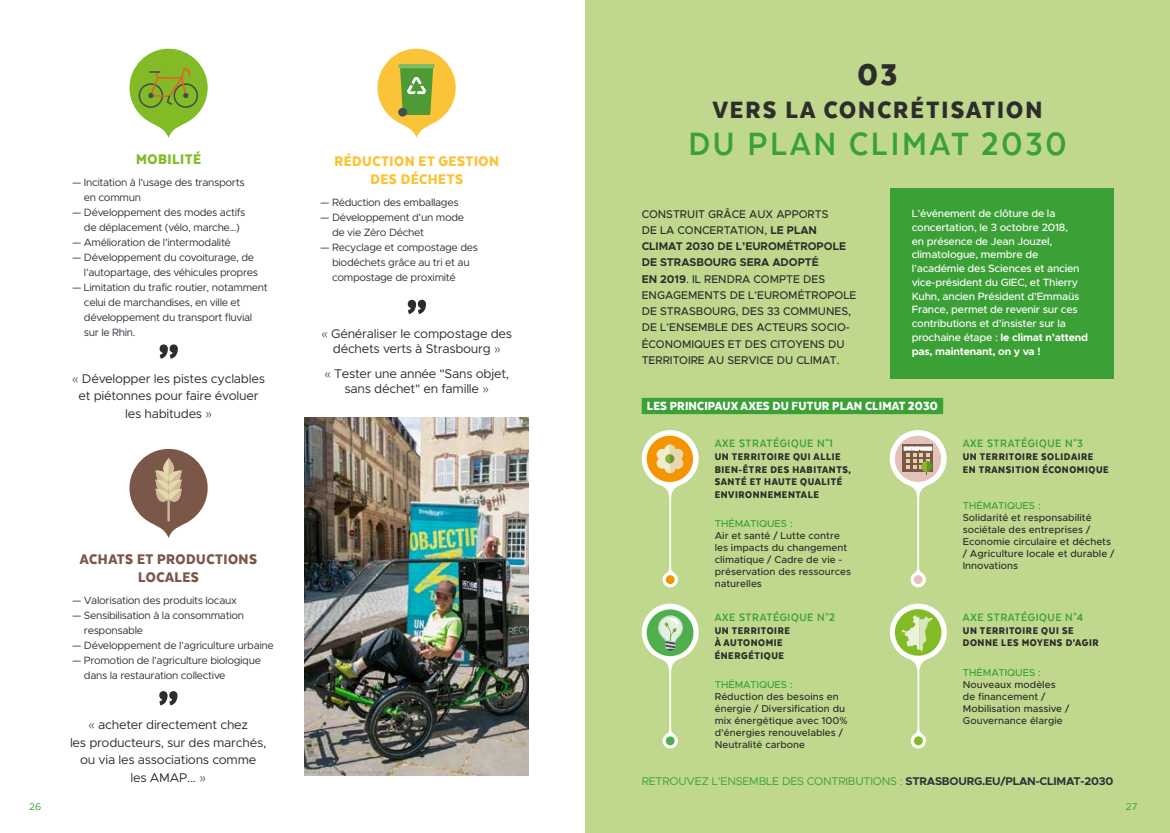
<style>
.page{position:relative;width:1170px;height:833px;background:#fff}
.page>*{position:absolute;margin:0;border:0;box-sizing:border-box;transform-origin:0 0}
.t1{font:900 52.25px "Texta Narrow";color:#2d2d2c}
.t2{font:700 37.5px "Texta Narrow";letter-spacing:.075em;color:#3ba136}
.t3{font:900 35px "Texta Narrow";color:#2d2d2c}
.t4{font:900 27.5px "Texta Narrow";letter-spacing:.075em;color:#2d2d2c}
.t5{font:900 16.25px/17.5px "Texta Narrow";letter-spacing:.03em;color:#fbc337;text-align:center}
.t6{font:900 16.25px/17.5px "Texta Narrow";letter-spacing:.03em;color:#7a5749;text-align:center}
.t7{font:900 16.25px "Texta Narrow";letter-spacing:.03em;color:#83bb26}
.t8{font:900 13.75px "Texta Narrow";letter-spacing:.01em;color:#fff}
.t9{font:12.62px/17.4px "Metropolis";letter-spacing:-.02em;color:#2d2d2c;text-align:center}
.t10{font:700 12.5px "Texta Narrow";letter-spacing:.05em;color:#3ba136}
.t11{font:500 11.25px/16.2px "Metropolis";color:#2d2d2c}
.t12{font:900 11.25px/12.5px "Texta Narrow";letter-spacing:.05em;color:#2d2d2c}
.t13{font:11.25px "Metropolis";letter-spacing:-.02em;color:#3ba136}
.t14{font:10.62px/15px "Metropolis";letter-spacing:-.03em;color:#2c323b}
.t15{font:500 10.62px/13.8px "Metropolis";letter-spacing:-.02em;color:#fff}
.t16{font:500 10px/12px "Metropolis";color:#2d2d2c}
.t17{font:500 10px "Metropolis";color:#3ba136}
.t18{font:10px "Metropolis";color:#3ba136}
.s1{font-family:"Gotham";font-weight:300}
.s2{font-weight:700}
.s3{font-weight:700;color:#2c323b}
</style>
<div class="page">
<img style="left:305px;top:417px;width:223px;height:358px">
<div style="left:585px;top:0;width:584px;height:833px;background:#bfd88d"></div>
<div style="left:889px;top:188px;width:224px;height:190px;background:#3ba136"></div>
<div style="left:641px;top:398px;width:302px;height:16px;background:#3ba136"></div>
<svg style="left:641px;top:430px;width:57px;height:157px"></svg>
<svg style="left:889px;top:430px;width:57px;height:157px"></svg>
<svg style="left:641px;top:603px;width:57px;height:145px"></svg>
<svg style="left:890px;top:603px;width:56px;height:145px"></svg>
<svg style="left:129px;top:49px;width:79px;height:89px"></svg>
<svg style="left:129px;top:449px;width:79px;height:89px"></svg>
<svg style="left:377px;top:49px;width:78px;height:89px"></svg>
<div style="left:398px;top:108px;width:9px;height:9px;background:#3f4f4f;border-radius:50%"></div>
<hr style="left:398px;top:64px;width:37px;height:4px;background:#7dbd61;border-radius:2px">
<h3 class="t7" style="left:136px;top:151px;width:67px">MOBILITÉ</h3>
<p class="t14" style="left:84px;top:175px;width:162px;text-indent:-12px">— Incitation à l’usage des transports en commun</p>
<p class="t14" style="left:72px;top:205px;width:175px;text-align:center">— Développement des modes actifs de déplacement (vélo, marche…)</p>
<p class="t14" style="left:72px;top:235px;width:160px">— Amélioration de l’intermodalité</p>
<p class="t14" style="left:84px;top:250px;width:176px;text-indent:-12px">— Développement du covoiturage, de l’autopartage, des véhicules propres</p>
<p class="t14" style="left:84px;top:280px;width:185px;text-indent:-12px">— Limitation du trafic routier, notamment celui de marchandises, en ville et développement du transport fluvial sur le Rhin.</p>
<h1 class="t1" style="left:158px;top:333px;width:23px">”</h1>
<p class="t9" style="left:72px;top:370px;width:194px"><span class="s1">«</span> Développer les pistes cyclables et piétonnes pour faire évoluer les habitudes <span class="s1">»</span></p>
<h3 class="t5" style="left:334px;top:152px;width:166px">RÉDUCTION ET GESTION<br>DES DÉCHETS</h3>
<p class="t14" style="left:320px;top:194px;width:140px">— Réduction des emballages</p>
<p class="t14" style="left:332px;top:209px;width:134px;text-indent:-12px">— Développement d’un mode de vie Zéro Déchet</p>
<p class="t14" style="left:332px;top:239px;width:147px;text-indent:-12px">— Recyclage et compostage des biodéchets grâce au tri et au compostage de proximité</p>
<h1 class="t1" style="left:406px;top:288px;width:23px">”</h1>
<p class="t9" style="left:321px;top:326px;width:192px;line-height:15px"><span class="s1">«</span> Généraliser le compostage des déchets verts à Strasbourg <span class="s1">»</span></p>
<p class="t9" style="left:324px;top:366px;width:186px;line-height:15px"><span class="s1">«</span> Tester une année "Sans objet, sans déchet" en famille <span class="s1">»</span></p>
<h3 class="t6" style="left:80px;top:550px;width:179px">ACHATS ET PRODUCTIONS<br>LOCALES</h3>
<p class="t14" style="left:72px;top:592px;width:166px">— Valorisation des produits locaux</p>
<p class="t14" style="left:84px;top:607px;width:162px;text-indent:-12px">— Sensibilisation à la consommation responsable</p>
<p class="t14" style="left:72px;top:637px;width:203px">— Développement de l’agriculture urbaine</p>
<p class="t14" style="left:84px;top:652px;width:179px;text-indent:-12px">— Promotion de l’agriculture biologique dans la restauration collective</p>
<h1 class="t1" style="left:158px;top:679px;width:23px">”</h1>
<p class="t9" style="left:70px;top:716px;width:198px"><span class="s1">«</span> acheter directement chez<br>les producteurs, sur des marchés, ou via les associations comme<br>les AMAP... <span class="s1">»</span></p>
<h3 class="t3" style="left:857px;top:56px;width:42px">03</h3>
<h3 class="t4" style="left:712px;top:96px;width:331px">VERS LA CONCRÉTISATION</h3>
<h2 class="t2" style="left:688px;top:124px;width:380px">DU PLAN CLIMAT 2030</h2>
<p class="t11" style="left:641px;top:205px;width:216px">CONSTRUIT GRÂCE AUX APPORTS<br>DE LA CONCERTATION, <span class="s2">LE PLAN<br>CLIMAT 2030 DE L’EUROMÉTROPOLE<br>DE STRASBOURG SERA ADOPTÉ<br>EN 2019</span>. IL RENDRA COMPTE DES<br>ENGAGEMENTS DE L’EUROMÉTROPOLE<br>DE STRASBOURG, DES 33 COMMUNES,<br>DE L’ENSEMBLE DES ACTEURS SOCIO-<br>ÉCONOMIQUES ET DES CITOYENS DU<br>TERRITOIRE AU SERVICE DU CLIMAT.</p>
<p class="t15" style="left:911px;top:206px;width:178px">L’événement de clôture de la concertation, le 3 octobre 2018,<br>en présence de Jean Jouzel, climatologue, membre de l’académie des Sciences et ancien vice-président du GIEC, et Thierry<br>Kuhn, ancien Président d’Emmaüs<br>France, permet de revenir sur ces contributions et d’insister sur la prochaine étape : <span class="s2">le climat n’attend pas, maintenant, on y va !</span></p>
<p class="t8" style="left:647px;top:399px;width:292px">LES PRINCIPAUX AXES DU FUTUR PLAN CLIMAT 2030</p>
<p class="t10" style="left:714px;top:437px;width:120px">AXE STRATÉGIQUE N°1</p>
<p class="t10" style="left:962px;top:437px;width:122px">AXE STRATÉGIQUE N°3</p>
<p class="t12" style="left:714px;top:450px;width:138px">UN TERRITOIRE QUI ALLIE<br>BIEN-ÊTRE DES HABITANTS,<br>SANTÉ ET HAUTE QUALITÉ<br>ENVIRONNEMENTALE</p>
<p class="t12" style="left:962px;top:450px;width:147px">UN TERRITOIRE SOLIDAIRE<br>EN TRANSITION ÉCONOMIQUE</p>
<p class="t17" style="left:714px;top:517px;width:79px">THÉMATIQUES :</p>
<p class="t16" style="left:714px;top:530px;width:138px">Air et santé / Lutte contre les impacts du changement climatique / Cadre de vie - préservation des ressources naturelles</p>
<p class="t17" style="left:962px;top:499px;width:79px">THÉMATIQUES :</p>
<p class="t16" style="left:962px;top:512px;width:153px">Solidarité et responsabilité sociétale des entreprises /<br>Economie circulaire et déchets / Agriculture locale et durable /<br>Innovations</p>
<p class="t10" style="left:714px;top:611px;width:122px">AXE STRATÉGIQUE N°2</p>
<p class="t10" style="left:962px;top:611px;width:122px">AXE STRATÉGIQUE N°4</p>
<p class="t12" style="left:714px;top:624px;width:77px">UN TERRITOIRE<br>À AUTONOMIE<br>ÉNERGÉTIQUE</p>
<p class="t12" style="left:962px;top:624px;width:137px">UN TERRITOIRE QUI SE<br>DONNE LES MOYENS D’AGIR</p>
<p class="t17" style="left:714px;top:678px;width:79px">THÉMATIQUES :</p>
<p class="t16" style="left:714px;top:691px;width:134px">Réduction des besoins en énergie / Diversification du mix énergétique avec 100% d’énergies renouvelables /<br>Neutralité carbone</p>
<p class="t17" style="left:962px;top:666px;width:79px">THÉMATIQUES :</p>
<p class="t16" style="left:962px;top:679px;width:108px">Nouveaux modèles de financement /<br>Mobilisation massive /<br>Gouvernance élargie</p>
<p class="t13" style="left:641px;top:774px;width:473px">RETROUVEZ L’ENSEMBLE DES CONTRIBUTIONS : <span class="s3">STRASBOURG.EU/PLAN-CLIMAT-2030</span></p>
<p class="t18" style="left:29px;top:800px;width:14px">26</p>
<p class="t18" style="left:1125px;top:800px;width:13px">27</p>
</div>
